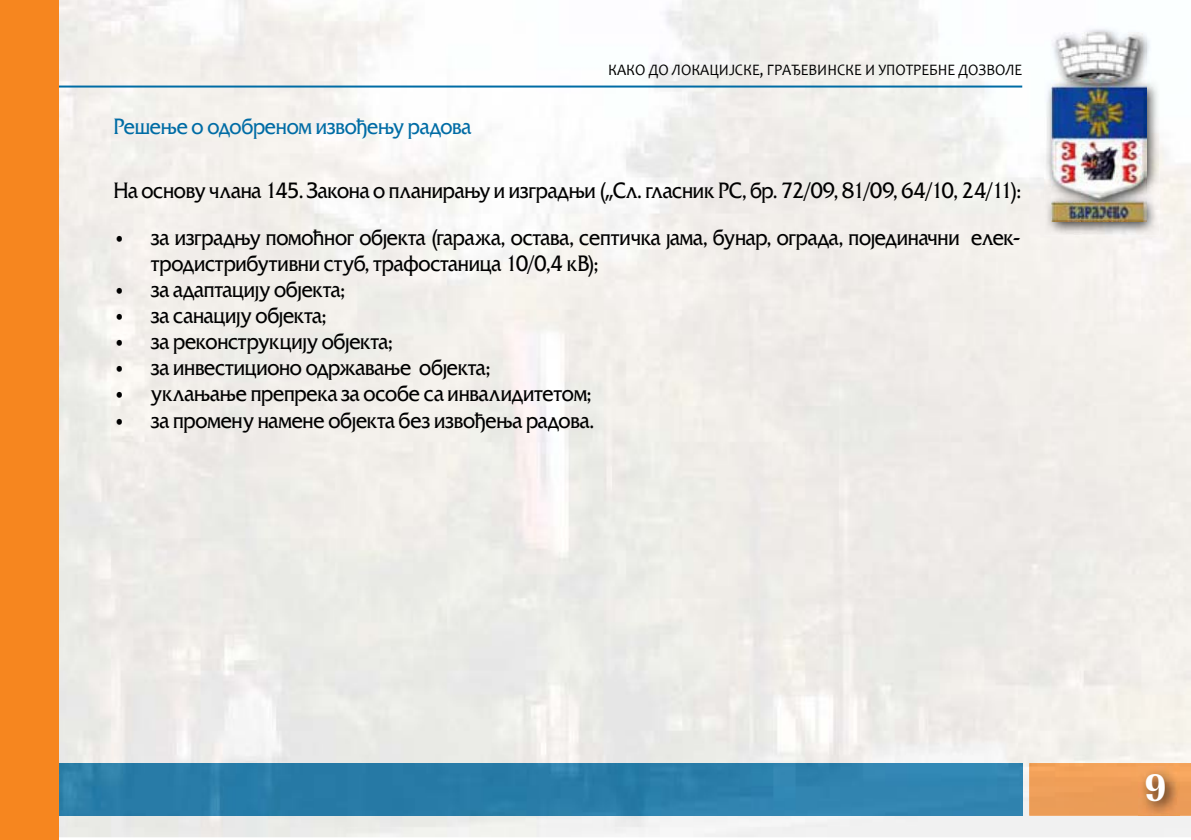
<style>
.page{position:relative;width:1191px;height:840px;background:#fff}
.page>*{position:absolute;margin:0;border:0;box-sizing:border-box;transform-origin:0 0}
.t1{font:40px "NK165";color:#fff;scale:.93 1}
.t2{font:22px/26px "NK106";letter-spacing:-.01em;color:#000;scale:.9 1}
.t3{font:22px "NK106";letter-spacing:-.01em;color:#006ca5;scale:.9 1}
.t4{font:16px "Candara";color:#000;scale:.93 1}
.s1{font-family:"Tahoma"}
</style>
<div class="page">
<img style="left:58px;top:0;width:1133px;height:836px">
<div style="left:1029px;top:762px;width:162px;height:53px;background:#ef9e58"></div>
<img style="left:58px;top:762px;width:964px;height:53px">
<hr style="left:58px;top:85px;width:964px;height:2px;background:#006ca5">
<div style="left:0;top:0;width:58px;height:839px;background:#f6861f"></div>
<img style="left:1138px;top:765px;width:42px;height:49px">
<img style="left:1044px;top:26px;width:115px;height:209px">
<img style="left:1051px;top:33px;width:95px;height:188px">
<p class="t3" style="left:113px;top:114px;width:399px">Решење о одобреном извођењу радова</p>
<p class="t4" style="left:608px;top:60px;width:447px">КАКО ДО ЛОКАЦИЈСКЕ, ГРАЂЕВИНСКЕ И УПОТРЕБНЕ ДОЗВОЛЕ</p>
<p class="t2" style="left:113px;top:178px;width:1009px">На основу члана 145. Закона о планирању и изградњи (<span class="s1">„</span>Сл. гласник РС, бр. 72/09, 81/09, 64/10, 24/11):</p>
<p class="t2" style="left:151px;top:225px;width:968px;text-indent:-36px">• за изградњу помоћног објекта (гаража, остава, септичка јама, бунар, ограда, појединачни елек&shy;тродистрибутивни стуб, трафостаница 10/0,4 кВ);</p>
<p class="t2" style="left:115px;top:277px;width:257px">• за адаптацију објекта;</p>
<p class="t2" style="left:115px;top:303px;width:236px">• за санацију објекта;</p>
<p class="t2" style="left:115px;top:329px;width:310px">• за реконструкцију објекта;</p>
<p class="t2" style="left:115px;top:355px;width:418px">• за инвестиционо одржавање објекта;</p>
<p class="t2" style="left:115px;top:381px;width:531px">• уклањање препрека за особе са инвалидитетом;</p>
<p class="t2" style="left:115px;top:407px;width:534px">• за промену намене објекта без извођења радова.</p>
<h1 class="t1" style="left:1144px;top:763px;width:25px">9</h1>
</div>
